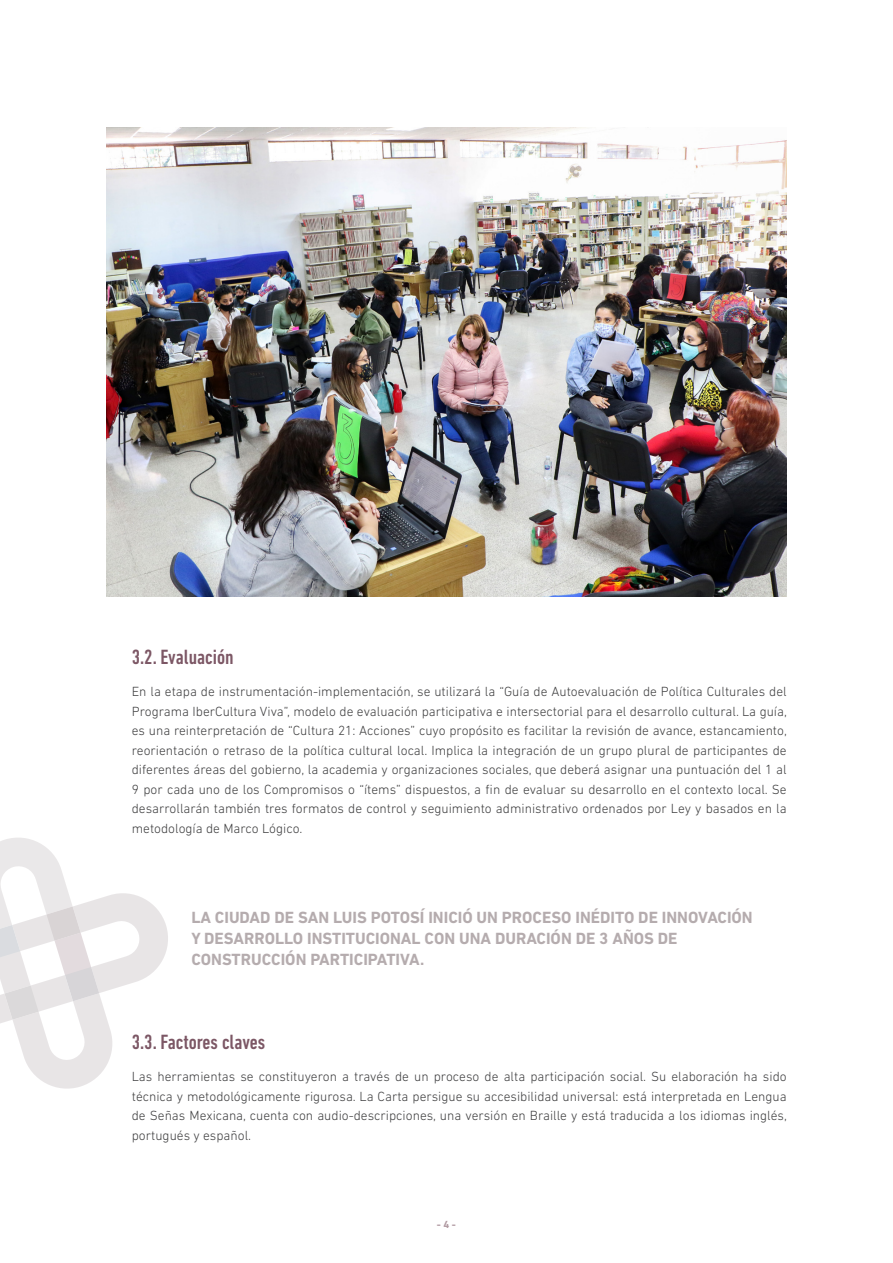
<style>
.page{position:relative;width:893px;height:1263px;background:#fff}
.page>*{position:absolute;margin:0;border:0;box-sizing:border-box;transform-origin:0 0}
.Titular_1_1{font:500 condensed 21px "DIN Next LT Pro";color:#7c5765}
.DESTACATS{font:700 16.5px/21px "DIN Next LT Pro";color:#b5acae}
.Text_Base{font:300 13.5px/19.5px "DIN Next LT Pro";color:#3e3e3f;text-align:justify}
.num_pg{font:700 10.5px "DIN Next LT Pro";color:#b19aa2}
</style>
<div class="page">
<img style="left:106px;top:128px;width:681px;height:469px">
<svg style="left:0;top:838px;width:168px;height:251px"></svg>
<p class="Titular_1_1" style="left:132px;top:645px;width:103px">3.2. Evaluación</p>
<p class="Text_Base" style="left:132px;top:681px;width:657px">En la etapa de instrumentación-implementación, se utilizará la “Guía de Autoevaluación de Política Culturales del Programa IberCultura Viva”, modelo de evaluación participativa e intersectorial para el desarrollo cultural. La guía, es una reinterpretación de “Cultura 21: Acciones” cuyo propósito es facilitar la revisión de avance, estancamiento, reorientación o retraso de la política cultural local. Implica la integración de un grupo plural de participantes de diferentes áreas del gobierno, la academia y organizaciones sociales, que deberá asignar una puntuación del 1 al 9 por cada uno de los Compromisos o “ítems” dispuestos, a fin de evaluar su desarrollo en el contexto local. Se desarrollarán también tres formatos de control y seguimiento administrativo ordenados por Ley y basados en la metodología de Marco Lógico.</p>
<p class="DESTACATS" style="left:191px;top:906px;width:563px">LA CIUDAD DE SAN LUIS POTOSÍ INICIÓ UN PROCESO INÉDITO DE INNOVACIÓN<br>Y DESARROLLO INSTITUCIONAL CON UNA DURACIÓN DE 3 AÑOS DE<br>CONSTRUCCIÓN PARTICIPATIVA.</p>
<p class="Titular_1_1" style="left:132px;top:1030px;width:135px">3.3. Factores claves</p>
<p class="Text_Base" style="left:132px;top:1067px;width:657px">Las herramientas se constituyeron a través de un proceso de alta participación social. Su elaboración ha sido técnica y metodológicamente rigurosa. La Carta persigue su accesibilidad universal: está interpretada en Lengua de Señas Mexicana, cuenta con audio-descripciones, una versión en Braille y está traducida a los idiomas inglés, portugués y español.</p>
<p class="num_pg" style="left:437px;top:1218px;width:21px">- 4 -</p>
</div>
